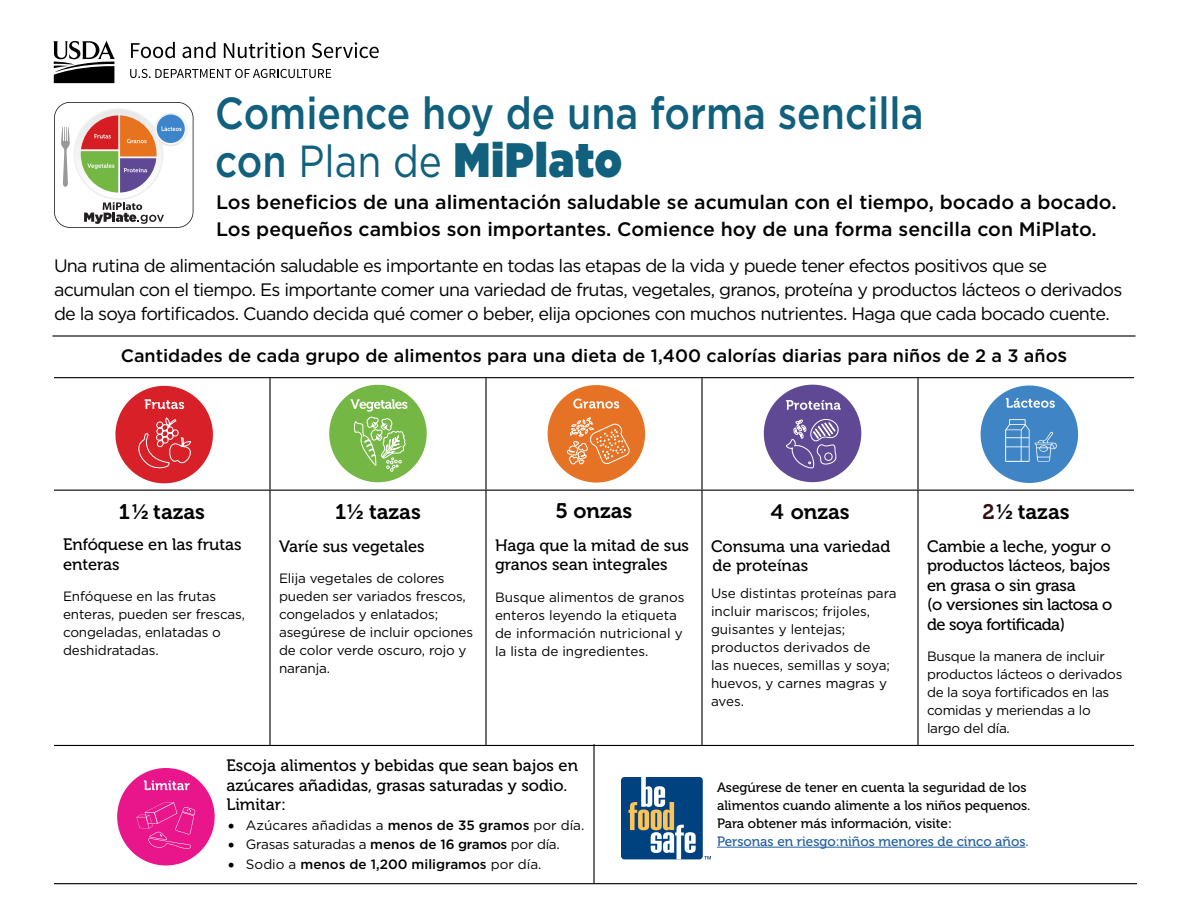
<style>
.page{position:relative;width:1188px;height:918px;background:#fff}
.page>*{position:absolute;margin:0;border:0;box-sizing:border-box;transform-origin:0 0}
.t1{font:900 48.3px "Gotham";letter-spacing:.03em;color:#11607d;scale:.87 1}
.t2{font:500 44.85px "Gotham";color:#11607d;scale:.87 1}
.Food_quantity{font:21px "Museo 700";color:#000101}
.t3{font:500 19.5px/27px "Gotham";color:#000101}
.t4{font:18px/24px "Gotham";letter-spacing:-.04em;color:#000}
.Table_Title{font:500 18px "Gotham";color:#000}
.Food_group_message{font:16.5px/19.5px "Museo 500";color:#000}
.Paragraph_Style_1{font:13.5px/18px "Gotham";letter-spacing:-.01em;color:#000}
.Food_group_message-2{font:13.5px/18px "Museo 500";color:#000}
.t5{font:500 13.5px "Gotham";color:#000}
.s1{font-weight:500;font-size:44.85px}
.s2{font-weight:400;font-size:44.85px}
.s3{font-size:19.5px}
.s4{color:#000}
.s5{font-family:"Gotham";font-weight:700;color:#000}
.s6{font-weight:500}
.s7{font-weight:400}
.s8{font-family:"Gotham";font-weight:500;color:#000}
.s9{color:#351010}
.s10{color:#215e9e}
</style>
<div class="page">
<hr style="left:270px;top:377px;width:216px;height:1px;background:#000">
<hr style="left:486px;top:377px;width:216px;height:1px;background:#000">
<hr style="left:485px;top:378px;width:2px;height:112px;background:#000">
<hr style="left:702px;top:377px;width:216px;height:1px;background:#000">
<hr style="left:701px;top:378px;width:2px;height:112px;background:#000">
<hr style="left:270px;top:490px;width:216px;height:1px;background:#000">
<hr style="left:486px;top:490px;width:216px;height:1px;background:#000">
<hr style="left:702px;top:490px;width:216px;height:1px;background:#000">
<hr style="left:485px;top:491px;width:2px;height:254px;background:#000">
<hr style="left:701px;top:491px;width:2px;height:254px;background:#000">
<hr style="left:270px;top:745px;width:216px;height:1px;background:#000">
<hr style="left:486px;top:745px;width:216px;height:1px;background:#000">
<hr style="left:702px;top:745px;width:216px;height:1px;background:#000">
<hr style="left:918px;top:377px;width:216px;height:1px;background:#000">
<hr style="left:917px;top:378px;width:2px;height:112px;background:#000">
<hr style="left:918px;top:490px;width:216px;height:1px;background:#000">
<hr style="left:917px;top:491px;width:2px;height:254px;background:#000">
<hr style="left:918px;top:745px;width:216px;height:1px;background:#000">
<hr style="left:54px;top:377px;width:216px;height:1px;background:#000">
<hr style="left:269px;top:378px;width:2px;height:112px;background:#000">
<hr style="left:54px;top:490px;width:216px;height:1px;background:#000">
<hr style="left:269px;top:491px;width:2px;height:254px;background:#000">
<hr style="left:54px;top:745px;width:216px;height:1px;background:#000">
<div style="left:115px;top:386px;width:98px;height:97px;background:#d72027;border-radius:50%"></div>
<svg style="left:145px;top:399px;width:39px;height:10px"></svg>
<svg style="left:138px;top:417px;width:62px;height:54px"></svg>
<div style="left:329px;top:385px;width:98px;height:97px;background:#74b744;border-radius:50%"></div>
<svg style="left:351px;top:399px;width:56px;height:73px"></svg>
<div style="left:548px;top:385px;width:97px;height:98px;background:#e67325;border-radius:50%"></div>
<svg style="left:567px;top:417px;width:63px;height:47px"></svg>
<svg style="left:573px;top:399px;width:46px;height:10px"></svg>
<div style="left:764px;top:385px;width:97px;height:97px;background:#5f4995;border-radius:50%"></div>
<svg style="left:786px;top:419px;width:53px;height:50px"></svg>
<svg style="left:786px;top:400px;width:55px;height:10px"></svg>
<div style="left:981px;top:385px;width:97px;height:98px;background:#3f85c6;border-radius:50%"></div>
<svg style="left:1006px;top:398px;width:49px;height:10px"></svg>
<svg style="left:1005px;top:419px;width:52px;height:43px"></svg>
<div style="left:117px;top:768px;width:98px;height:98px;background:#e8158b;border-radius:50%"></div>
<svg style="left:136px;top:802px;width:59px;height:47px"></svg>
<svg style="left:144px;top:780px;width:46px;height:10px"></svg>
<hr style="left:717px;top:847px;width:309px;height:1px;background:#215e9e">
<div style="left:621px;top:777px;width:82px;height:82px;background:#004280;border-radius:3px"></div>
<svg style="left:629px;top:777px;width:67px;height:82px"></svg>
<svg style="left:704px;top:856px;width:7px;height:4px"></svg>
<svg style="left:131px;top:42px;width:44px;height:16px"></svg>
<svg style="left:183px;top:42px;width:32px;height:16px"></svg>
<svg style="left:224px;top:42px;width:81px;height:16px"></svg>
<svg style="left:312px;top:42px;width:67px;height:16px"></svg>
<svg style="left:130px;top:69px;width:201px;height:9px"></svg>
<svg style="left:53px;top:41px;width:62px;height:42px"></svg>
<svg style="left:54px;top:102px;width:139px;height:126px"></svg>
<hr style="left:52px;top:335px;width:1084px;height:2px;background:#000">
<hr style="left:54px;top:883px;width:1083px;height:1px;background:#000">
<hr style="left:593px;top:744px;width:2px;height:139px;background:#000">
<p class="t2" style="left:215px;top:83px;width:816px">Comience hoy de una forma sencilla</p>
<p class="t1" style="left:215px;top:125px;width:469px"><span class="s1">con</span> <span class="s2">Plan de</span> MiPlato</p>
<p class="t3" style="left:216px;top:188px;width:902px">Los beneficios de una alimentación saludable se acumulan con el tiempo, bocado a bocado.<br>Los pequeños cambios son importantes. Comience hoy de una forma sencilla con MiPlato.</p>
<p class="t4" style="left:54px;top:253px;width:1070px">Una rutina de alimentación saludable es importante en todas las etapas de la vida y puede tener efectos positivos que se acumulan con el tiempo. Es importante comer una variedad de frutas, vegetales, granos, proteína y productos lácteos o derivados de la soya fortificados. Cuando decida qué comer o beber, elija opciones con muchos nutrientes. Haga que cada bocado cuente.</p>
<p class="Table_Title" style="left:121px;top:344px;width:948px">Cantidades de cada grupo de alimentos para una dieta de 1,400 calorías diarias para niños de 2 a 3 año<span class="s3">s</span></p>
<p class="Food_quantity" style="left:119px;top:500px;width:88px"><span class="s4">1</span> <span class="s5">½</span> tazas</p>
<p class="Food_group_message" style="left:63px;top:535px;width:180px">Enfóquese en las frutas enteras</p>
<p class="Paragraph_Style_1" style="left:63px;top:587px;width:184px">Enfóquese en las frutas enteras, pueden ser frescas, congeladas, enlatadas o deshidratadas.</p>
<p class="Food_quantity" style="left:335px;top:500px;width:87px"><span class="s4">1</span> <span class="s5">½</span> tazas</p>
<p class="Food_group_message" style="left:279px;top:537px;width:147px">Varíe sus vegetales</p>
<p class="Paragraph_Style_1" style="left:279px;top:569px;width:196px">Elija vegetales de colores pueden ser variados frescos, congelados y enlatados; asegúrese de incluir opciones de color verde oscuro, rojo y naranja.</p>
<p class="Food_quantity" style="left:556px;top:499px;width:78px"><span class="s4">5</span> onzas</p>
<p class="Food_group_message" style="left:495px;top:536px;width:196px">Haga que la mitad de sus granos sean integrales</p>
<p class="Paragraph_Style_1" style="left:495px;top:588px;width:191px">Busque alimentos de granos enteros leyendo la etiqueta de información nutricional y la lista de ingredientes.</p>
<p class="Food_group_message" style="left:226px;top:756px;width:353px">Escoja alimentos y bebidas que sean bajos en azúcares añadidas, grasas saturadas y sodio.<br>Limitar:</p>
<p class="Paragraph_Style_1" style="left:228px;top:816px;width:358px">• Azúcares añadidas a <span class="s6">menos de 35 gramos</span> por día.</p>
<p class="Paragraph_Style_1" style="left:228px;top:835px;width:333px">• Grasas saturadas a <span class="s6">menos de 16 gramos</span> por día.</p>
<p class="t5" style="left:228px;top:855px;width:315px">• <span class="s7">Sodio a</span> menos de 1,200 miligramos <span class="s7">por día.</span></p>
<p class="Food_quantity" style="left:770px;top:500px;width:81px"><span class="s8">4</span> onzas</p>
<p class="Food_group_message" style="left:711px;top:537px;width:181px">Consuma una variedad de proteínas</p>
<p class="Paragraph_Style_1" style="left:711px;top:584px;width:187px">Use distintas proteínas para incluir mariscos; frijoles, guisantes y lentejas; productos derivados de<br>las nueces, semillas y soya; huevos, y carnes magras y aves.</p>
<p class="Food_quantity" style="left:982px;top:500px;width:89px"><span class="s9">2</span> <span class="s5">½</span> tazas</p>
<p class="Food_group_message" style="left:927px;top:537px;width:187px">Cambie a leche, yogur o productos lácteos, bajos en grasa o sin grasa<br>(o versiones sin lactosa o de soya fortificada)</p>
<p class="Paragraph_Style_1" style="left:927px;top:647px;width:197px">Busque la manera de incluir productos lácteos o derivados de la soya fortificados en las comidas y meriendas a lo largo del día.</p>
<p class="Food_group_message-2" style="left:717px;top:778px;width:315px">Asegúrese de tener en cuenta la seguridad de los alimentos cuando alimente a los niños pequenos.<br>Para obtener más información, visite:<br><span class="s10">Personas en riesgo:niños menores de cinco años.</span></p>
</div>
